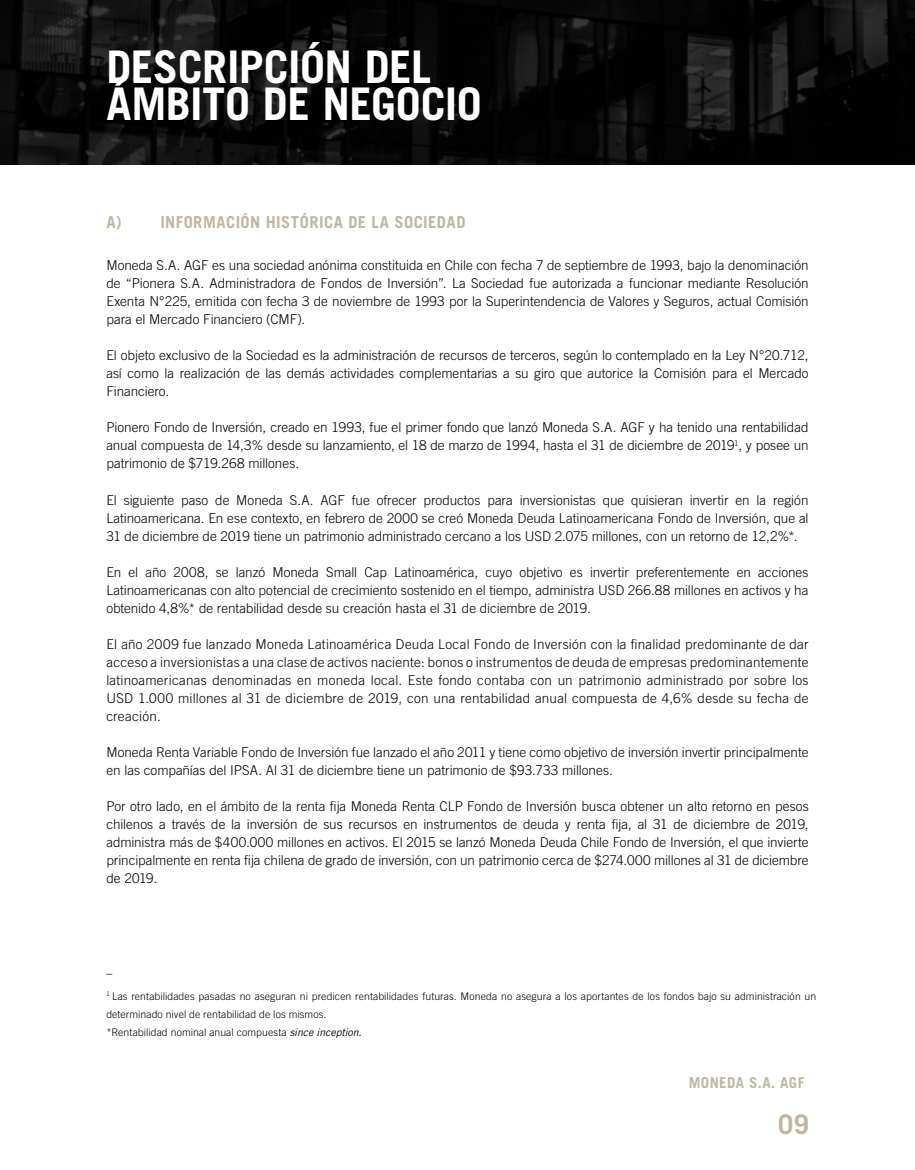
<style>
.page{position:relative;width:915px;height:1170px;background:#fff}
.page>*{position:absolute;margin:0;border:0;box-sizing:border-box;transform-origin:0 0}
.t1{font:700 45px/37.5px "Trade Gothic LT Std";letter-spacing:-.01em;color:#fff}
.t2{font:700 27px "Trade Gothic LT Std";color:#beb8a3}
.t3{font:700 16.5px "Trade Gothic LT Std";letter-spacing:.025em;color:#beb8a3}
.t4{font:700 15px "Trade Gothic LT Std";letter-spacing:.025em;color:#beb8a3}
.t5{font:300 13.5px/18px "Trade Gothic LT Std";letter-spacing:-.005em;color:#000;text-align:justify}
.t6{font:300 12px "Trade Gothic LT Std";color:#000}
.t7{font:300 10.5px/18px "Trade Gothic LT Std";letter-spacing:.005em;color:#000}
.s1{font-weight:400;font-style:italic}
</style>
<div class="page">
<img style="left:0;top:0;width:914px;height:164px">
<h1 class="t1" style="left:106px;top:47px;width:377px">DESCRIPCIÓN DEL<br>ÁMBITO DE NEGOCIO</h1>
<p class="t3" style="left:106px;top:212px;width:360px">A) INFORMACIÓN HISTÓRICA DE LA SOCIEDAD</p>
<p class="t5" style="left:106px;top:256px;width:703px">Moneda S.A. AGF es una sociedad anónima constituida en Chile con fecha 7 de septiembre de 1993, bajo la denominación de “Pionera S.A. Administradora de Fondos de Inversión”. La Sociedad fue autorizada a funcionar mediante Resolución Exenta N°225, emitida con fecha 3 de noviembre de 1993 por la Superintendencia de Valores y Seguros, actual Comisión para el Mercado Financiero (CMF).</p>
<p class="t5" style="left:106px;top:346px;width:703px">El objeto exclusivo de la Sociedad es la administración de recursos de terceros, según lo contemplado en la Ley N°20.712, así como la realización de las demás actividades complementarias a su giro que autorice la Comisión para el Mercado Financiero.</p>
<p class="t5" style="left:106px;top:418px;width:703px">Pionero Fondo de Inversión, creado en 1993, fue el primer fondo que lanzó Moneda S.A. AGF y ha tenido una rentabilidad anual compuesta de 14,3% desde su lanzamiento, el 18 de marzo de 1994, hasta el 31 de diciembre de 2019<sup>1</sup>, y posee un patrimonio de $719.268 millones.</p>
<p class="t5" style="left:106px;top:490px;width:703px">El siguiente paso de Moneda S.A. AGF fue ofrecer productos para inversionistas que quisieran invertir en la región Latinoamericana. En ese contexto, en febrero de 2000 se creó Moneda Deuda Latinoamericana Fondo de Inversión, que al 31 de diciembre de 2019 tiene un patrimonio administrado cercano a los USD 2.075 millones, con un retorno de 12,2%*.</p>
<p class="t5" style="left:106px;top:562px;width:703px">En el año 2008, se lanzó Moneda Small Cap Latinoamérica, cuyo objetivo es invertir preferentemente en acciones Latinoamericanas con alto potencial de crecimiento sostenido en el tiempo, administra USD 266.88 millones en activos y ha obtenido 4,8%* de rentabilidad desde su creación hasta el 31 de diciembre de 2019.</p>
<p class="t5" style="left:106px;top:634px;width:703px">El año 2009 fue lanzado Moneda Latinoamérica Deuda Local Fondo de Inversión con la finalidad predominante de dar acceso a inversionistas a una clase de activos naciente: bonos o instrumentos de deuda de empresas predominantemente latinoamericanas denominadas en moneda local. Este fondo contaba con un patrimonio administrado por sobre los USD 1.000 millones al 31 de diciembre de 2019, con una rentabilidad anual compuesta de 4,6% desde su fecha de creación.</p>
<p class="t5" style="left:106px;top:742px;width:703px">Moneda Renta Variable Fondo de Inversión fue lanzado el año 2011 y tiene como objetivo de inversión invertir principalmente en las compañías del IPSA. Al 31 de diciembre tiene un patrimonio de $93.733 millones.</p>
<p class="t5" style="left:106px;top:796px;width:703px">Por otro lado, en el ámbito de la renta fija Moneda Renta CLP Fondo de Inversión busca obtener un alto retorno en pesos chilenos a través de la inversión de sus recursos en instrumentos de deuda y renta fija, al 31 de diciembre de 2019, administra más de $400.000 millones en activos. El 2015 se lanzó Moneda Deuda Chile Fondo de Inversión, el que invierte principalmente en renta fija chilena de grado de inversión, con un patrimonio cerca de $274.000 millones al 31 de diciembre de 2019.</p>
<p class="t6" style="left:106px;top:961px;width:7px">_</p>
<p class="t7" style="left:106px;top:986px;width:711px"><sup>1</sup> Las rentabilidades pasadas no aseguran ni predicen rentabilidades futuras. Moneda no asegura a los aportantes de los fondos bajo su administración un determinado nivel de rentabilidad de los mismos.<br>*Rentabilidad nominal anual compuesta <span class="s1">since inception.</span></p>
<p class="t4" style="left:688px;top:1073px;width:117px">MONEDA S.A. AGF</p>
<h2 class="t2" style="left:777px;top:1107px;width:32px">09</h2>
</div>
